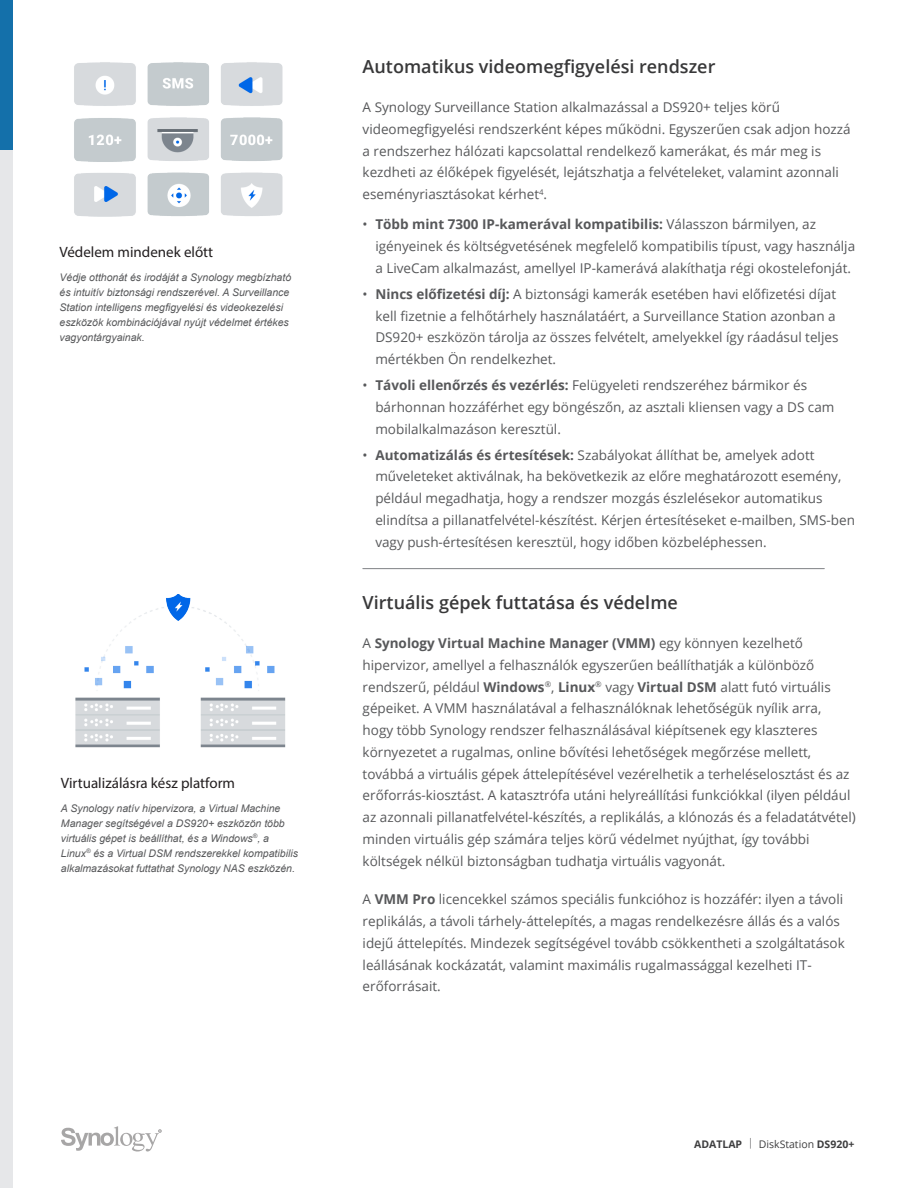
<style>
.page{position:relative;width:918px;height:1188px;background:#fff}
.page>*{position:absolute;margin:0;border:0;box-sizing:border-box;transform-origin:0 0}
.Chapter_Title{font:600 18px "Open Sans";color:#383839}
.Graphic_Title{font:15px "Myriad Pro";color:#231f20}
.Body_Content{font:13.5px/21.8px "Open Sans";color:#57585a}
.Graphic_Text{font:italic 10.5px/15px "Arial";color:#57585a}
.t1{font:700 10.5px "Open Sans";color:#3e3e3f}
.s1{font-weight:700}
.s2{font-weight:300}
.s3{font-weight:400}
</style>
<div class="page">
<div style="left:0;top:0;width:13px;height:150px;background:#1470aa"></div>
<svg style="left:61px;top:1126px;width:101px;height:26px"></svg>
<hr style="left:363px;top:568px;width:461px;height:1px;background:#808285">
<div style="left:0;top:150px;width:13px;height:1038px;background:#e6e7e9"></div>
<img style="left:74px;top:62px;width:209px;height:155px">
<img style="left:75px;top:594px;width:211px;height:154px">
<p class="Graphic_Title" style="left:60px;top:243px;width:155px">Védelem mindenek előtt</p>
<p class="Graphic_Text" style="left:60px;top:270px;width:233px">Védje otthonát és irodáját a Synology megbízható és intuitív biztonsági rendszerével. A Surveillance Station intelligens megfigyelési és videokezelési eszközök kombinációjával nyújt védelmet értékes vagyontárgyainak.</p>
<p class="Graphic_Title" style="left:61px;top:774px;width:176px">Virtualizálásra kész platform</p>
<p class="Graphic_Text" style="left:61px;top:801px;width:238px">A Synology natív hipervizora, a Virtual Machine Manager segítségével a DS920+ eszközön több virtuális gépet is beállíthat, és a Windows<sup>®</sup>, a Linux<sup>®</sup> és a Virtual DSM rendszerekkel kompatibilis alkalmazásokat futtathat Synology NAS eszközén.</p>
<p class="Chapter_Title" style="left:363px;top:54px;width:354px">Automatikus videomegfigyelési rendszer</p>
<p class="Body_Content" style="left:363px;top:96px;width:490px">A Synology Surveillance Station alkalmazással a DS920+ teljes körű videomegfigyelési rendszerként képes működni. Egyszerűen csak adjon hozzá a rendszerhez hálózati kapcsolattal rendelkező kamerákat, és már meg is kezdheti az élőképek figyelését, lejátszhatja a felvételeket, valamint azonnali eseményriasztásokat kérhet<sup>4</sup>.</p>
<p class="Body_Content" style="left:375px;top:213px;width:481px;text-indent:-13px">• <span class="s1">Több mint 7300 IP-kamerával kompatibilis:</span> Válasszon bármilyen, az igényeinek és költségvetésének megfelelő kompatibilis típust, vagy használja a LiveCam alkalmazást, amellyel IP-kamerává alakíthatja régi okostelefonját.</p>
<p class="Body_Content" style="left:375px;top:283px;width:465px;text-indent:-13px">• <span class="s1">Nincs előfizetési díj:</span> A biztonsági kamerák esetében havi előfizetési díjat kell fizetnie a felhőtárhely használatáért, a Surveillance Station azonban a DS920+ eszközön tárolja az összes felvételt, amelyekkel így ráadásul teljes mértékben Ön rendelkezhet.</p>
<p class="Body_Content" style="left:375px;top:374px;width:461px;text-indent:-13px">• <span class="s1">Távoli ellenőrzés és vezérlés:</span> Felügyeleti rendszeréhez bármikor és bárhonnan hozzáférhet egy böngészőn, az asztali kliensen vagy a DS cam mobilalkalmazáson keresztül.</p>
<p class="Body_Content" style="left:375px;top:443px;width:481px;text-indent:-13px">• <span class="s1">Automatizálás és értesítések:</span> Szabályokat állíthat be, amelyek adott műveleteket aktiválnak, ha bekövetkezik az előre meghatározott esemény, például megadhatja, hogy a rendszer mozgás észlelésekor automatikus elindítsa a pillanatfelvétel-készítést. Kérjen értesítéseket e-mailben, SMS-ben vagy push-értesítésen keresztül, hogy időben közbeléphessen.</p>
<p class="Chapter_Title" style="left:363px;top:591px;width:317px">Virtuális gépek futtatása és védelme</p>
<p class="Body_Content" style="left:363px;top:632px;width:495px">A <span class="s1">Synology Virtual Machine Manager (VMM)</span> egy könnyen kezelhető hipervizor, amellyel a felhasználók egyszerűen beállíthatják a különböző rendszerű, például <span class="s1">Windows</span><sup>®</sup>, <span class="s1">Linux</span><sup>®</sup> vagy <span class="s1">Virtual DSM</span> alatt futó virtuális gépeiket. A VMM használatával a felhasználóknak lehetőségük nyílik arra,<br>hogy több Synology rendszer felhasználásával kiépítsenek egy klaszteres környezetet a rugalmas, online bővítési lehetőségek megőrzése mellett, továbbá a virtuális gépek áttelepítésével vezérelhetik a terheléselosztást és az erőforrás-kiosztást. A katasztrófa utáni helyreállítási funkciókkal (ilyen például az azonnali pillanatfelvétel-készítés, a replikálás, a klónozás és a feladatátvétel) minden virtuális gép számára teljes körű védelmet nyújthat, így további költségek nélkül biztonságban tudhatja virtuális vagyonát.</p>
<p class="Body_Content" style="left:363px;top:888px;width:484px">A <span class="s1">VMM Pro</span> licencekkel számos speciális funkcióhoz is hozzáfér: ilyen a távoli replikálás, a távoli tárhely-áttelepítés, a magas rendelkezésre állás és a valós idejű áttelepítés. Mindezek segítségével tovább csökkentheti a szolgáltatások leállásának kockázatát, valamint maximális rugalmassággal kezelheti IT&shy;erőforrásait.</p>
<p class="t1" style="left:694px;top:1136px;width:162px">ADATLAP <span class="s2">|</span> <span class="s3">DiskStation</span> DS920+</p>
</div>
